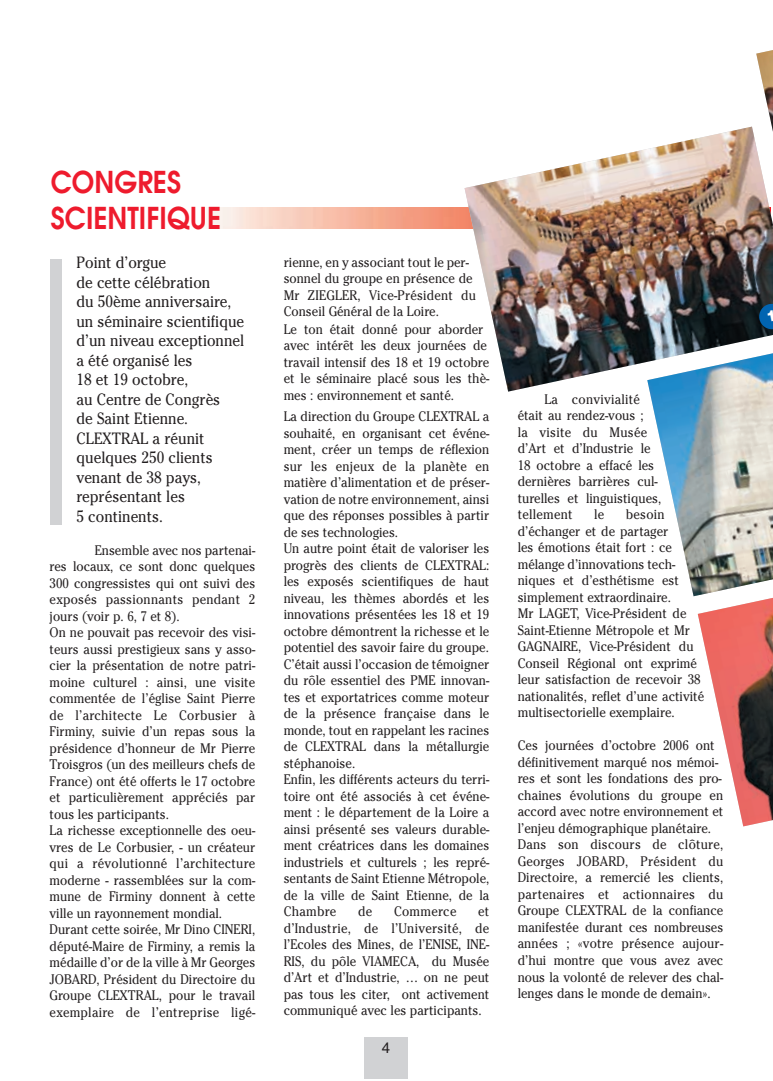
<style>
.page{position:relative;width:773px;height:1081px;background:#fff}
.page>*{position:absolute;margin:0;border:0;box-sizing:border-box;transform-origin:0 0}
.t1{font:600 30px/36px "Avant Garde";color:#ee1b2d;scale:.9 1}
.t2{font:16.25px/19.5px "Cheltenham";color:#231f20;scale:.9 1}
.t3{font:15px "Helvetica";color:#231f20}
.t4{font:13.75px/16.5px "Cheltenham";color:#231f20;scale:.9 1}
.t5{font:13.75px "Cheltenham";letter-spacing:.02em;color:#231f20;scale:.9 1}
</style>
<div class="page">
<div style="left:364px;top:1037px;width:44px;height:41px;background:#d1d2d4"></div>
<img style="left:208px;top:208px;width:256px;height:20px">
<div style="left:50px;top:259px;width:11px;height:265px;background:#d1d2d4"></div>
<img style="left:464px;top:127px;width:308px;height:265px">
<svg style="left:756px;top:135px;width:16px;height:77px"></svg>
<img style="left:756px;top:50px;width:16px;height:85px">
<svg style="left:647px;top:347px;width:125px;height:250px"></svg>
<img style="left:697px;top:582px;width:75px;height:244px">
<svg style="left:758px;top:303px;width:15px;height:27px"></svg>
<h1 class="t1" style="left:51px;top:167px;width:190px">CONGRES<br>SCIENTIFIQUE</h1>
<p class="t2" style="left:76px;top:254px;width:188px">Point d’orgue<br>de cette célébration<br>du 50ème anniversaire, un séminaire scientifique d’un niveau exceptionnel a été organisé les<br>18 et 19 octobre,<br>au Centre de Congrès<br>de Saint Etienne.<br>CLEXTRAL a réunit quelques 250 clients venant de 38 pays, représentant les<br>5 continents.</p>
<p class="t4" style="left:50px;top:543px;width:230px;text-indent:45px">Ensemble avec nos partenai&shy;res locaux, ce sont donc quelques 300 congressistes qui ont suivi des exposés passionnants pendant 2 jours (voir p. 6, 7 et 8).<br>On ne pouvait pas recevoir des visi&shy;teurs aussi prestigieux sans y asso&shy;cier la présentation de notre patri&shy;moine culturel : ainsi, une visite commentée de l’église Saint Pierre de l’architecte Le Corbusier à Firminy, suivie d’un repas sous la présidence d’honneur de Mr Pierre Troisgros (un des meilleurs chefs de France) ont été offerts le 17 octobre et particulièrement appréciés par tous les participants.<br>La richesse exceptionnelle des oeu&shy;vres de Le Corbusier, - un créateur qui a révolutionné l’architecture moderne - rassemblées sur la com&shy;mune de Firminy donnent à cette ville un rayonnement mondial.<br>Durant cette soirée, Mr Dino CINERI, député-Maire de Firminy, a remis la médaille d’or de la ville à Mr Georges JOBARD, Président du Directoire du Groupe CLEXTRAL, pour le travail exemplaire de l’entreprise ligé-</p>
<p class="t4" style="left:283px;top:255px;width:215px">rienne, en y associant tout le per&shy;sonnel du groupe en présence de<br>Mr ZIEGLER, Vice-Président du<br>Conseil Général de la Loire.</p>
<p class="t4" style="left:283px;top:322px;width:230px">Le ton était donné pour aborder avec intérêt les deux journées de travail intensif des 18 et 19 octobre et le séminaire placé sous les thè&shy;mes : environnement et santé.</p>
<p class="t4" style="left:283px;top:410px;width:230px">La direction du Groupe CLEXTRAL a souhaité, en organisant cet événe&shy;ment, créer un temps de réflexion sur les enjeux de la planète en matière d’alimentation et de préser&shy;vation de notre environnement, ainsi que des réponses possibles à partir de ses technologies.<br>Un autre point était de valoriser les progrès des clients de CLEXTRAL: les exposés scientifiques de haut niveau, les thèmes abordés et les innovations présentées les 18 et 19 octobre démontrent la richesse et le potentiel des savoir faire du groupe.<br>C’était aussi l’occasion de témoigner du rôle essentiel des PME innovan&shy;tes et exportatrices comme moteur de la présence française dans le monde, tout en rappelant les racines de CLEXTRAL dans la métallurgie stéphanoise.<br>Enfin, les différents acteurs du terri&shy;toire ont été associés à cet événe&shy;ment : le département de la Loire a ainsi présenté ses valeurs durable&shy;ment créatrices dans les domaines industriels et culturels ; les repré&shy;sentants de Saint Etienne Métropole, de la ville de Saint Etienne, de la Chambre</p>
<p class="t4" style="left:358px;top:905px;width:17px">de</p>
<p class="t5" style="left:394px;top:906px;width:71px">Commerce</p>
<p class="t4" style="left:283px;top:905px;width:230px;text-align:justify;text-indent:194px">et d’Industrie, de l’Université, de l’Ecoles des Mines, de l’ENISE, INE-RIS, du pôle VIAMECA, du Musée d’Art et d’Industrie, … on ne peut pas tous les citer, ont activement communiqué avec les participants.</p>
<p class="t3" style="left:382px;top:1042px;width:10px">4</p>
<p class="t4" style="left:517px;top:392px;width:161px;text-indent:27px">La convivialité était au rendez-vous ;<br>la visite du Musée d’Art et d’Industrie le<br>18 octobre a effacé les dernières barrières cul&shy;turelles et linguistiques, tellement</p>
<p class="t4" style="left:517px;top:508px;width:209px;text-indent:108px">besoin d’échanger et de partager<br>les émotions était fort : ce mélange d’innovations tech&shy;niques et d’esthétisme est simplement extraordinaire.<br>Mr LAGET, Vice-Président de<br>Saint-Etienne Métropole et Mr<br>GAGNAIRE, Vice-Président du<br>Conseil Régional ont exprimé leur satisfaction de recevoir 38 nationalités, reflet d’une activité multisectorielle exemplaire.</p>
<p class="t4" style="left:517px;top:739px;width:230px">Ces journées d’octobre 2006 ont définitivement marqué nos mémoi&shy;res et sont les fondations des pro&shy;chaines évolutions du groupe en accord avec notre environnement et l’enjeu démographique planétaire.<br>Dans son discours de clôture, Georges JOBARD, Président du Directoire, a remercié les clients, partenaires et actionnaires du Groupe CLEXTRAL de la confiance manifestée durant ces nombreuses années ; «votre présence aujour&shy;d’hui montre que vous avez avec nous la volonté de relever des chal&shy;lenges dans le monde de demain».</p>
<p class="t4" style="left:594px;top:508px;width:13px">le</p>
</div>
